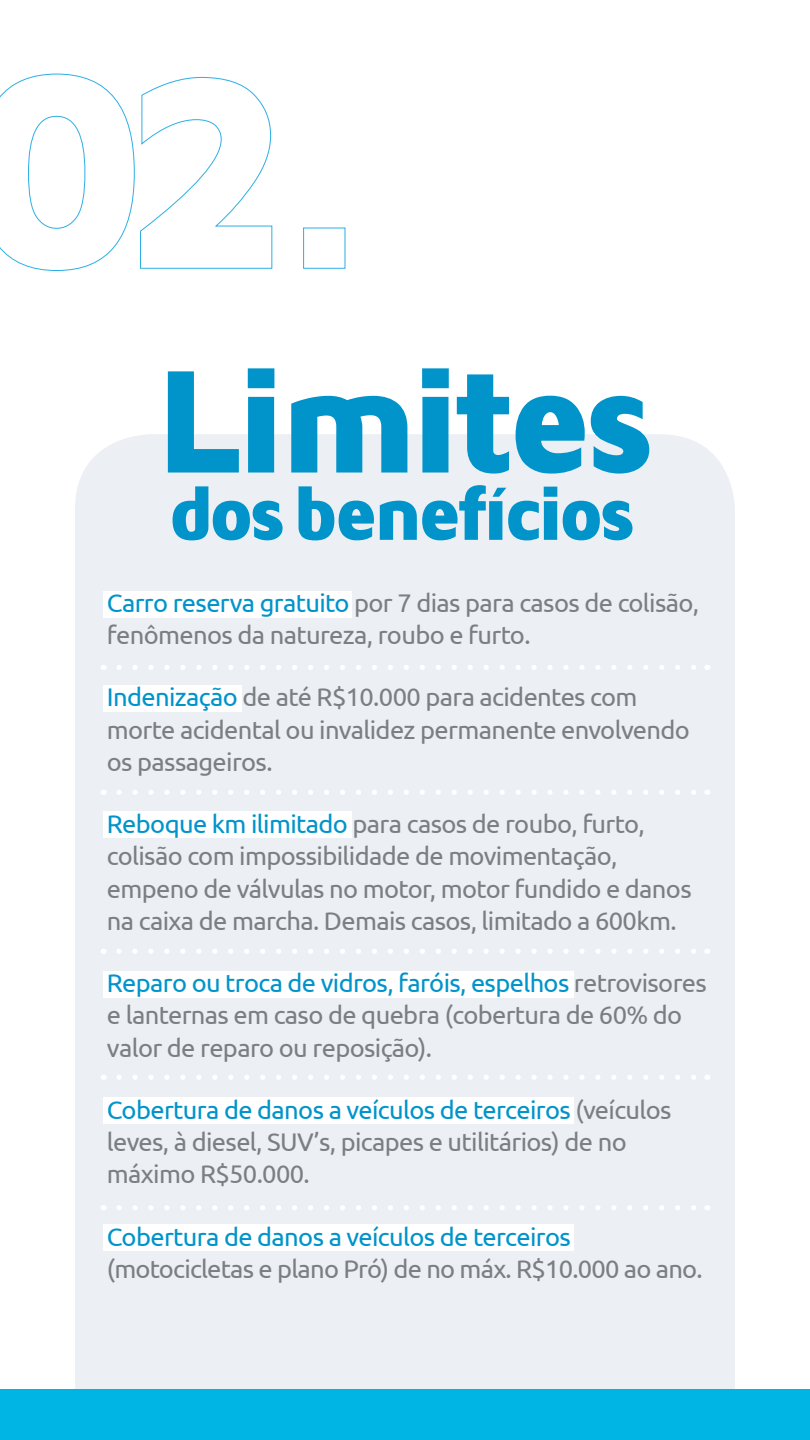
<style>
.page{position:relative;width:810px;height:1440px;background:#fff}
.page>*{position:absolute;margin:0;border:0;box-sizing:border-box;transform-origin:0 0}
.t1{font:900 151.57px "Maven Pro";letter-spacing:-.06em;color:#0094ca}
.t2{font:900 77.47px "Maven Pro";letter-spacing:-.06em;color:#0094ca}
.t3{font:25.5px/32.2px "Ubuntu";letter-spacing:-.025em;color:#7b7f84}
.t4{font:25.5px "Ubuntu";letter-spacing:-.025em;color:#0094ca}
.s1{color:#0094ca}
</style>
<div class="page">
<div style="left:75px;top:434px;width:660px;height:955px;background:#ecf0f4"></div>
<div style="left:103px;top:591px;width:248px;height:27px;background:#fff"></div>
<div style="left:103px;top:685px;width:139px;height:27px;background:#fff"></div>
<div style="left:103px;top:811px;width:248px;height:27px;background:#fff"></div>
<div style="left:103px;top:971px;width:470px;height:27px;background:#fff"></div>
<div style="left:103px;top:1097px;width:470px;height:27px;background:#fff"></div>
<div style="left:103px;top:1224px;width:470px;height:27px;background:#fff"></div>
<svg style="left:119px;top:665px;width:580px;height:5px"></svg>
<svg style="left:119px;top:790px;width:580px;height:5px"></svg>
<svg style="left:119px;top:949px;width:580px;height:5px"></svg>
<svg style="left:119px;top:1075px;width:580px;height:5px"></svg>
<svg style="left:119px;top:1205px;width:580px;height:5px"></svg>
<svg style="left:0;top:73px;width:273px;height:198px"></svg>
<div style="left:303px;top:228px;width:42px;height:41px;border:1px solid #2dafe6"></div>
<div style="left:0;top:1389px;width:810px;height:51px;background:#00b5e3"></div>
<h1 class="t1" style="left:155px;top:340px;width:502px">Limites</h1>
<h2 class="t2" style="left:168px;top:472px;width:469px">dos benefícios</h2>
<p class="t3" style="left:107px;top:586px;width:594px"><span class="s1">Carro reserva gratuito</span> por 7 dias para casos de colisão, fenômenos da natureza, roubo e furto.</p>
<p class="t3" style="left:107px;top:680px;width:585px"><span class="s1">Indenização</span> de até R$10.000 para acidentes com morte acidental ou invalidez permanente envolvendo os passageiros.</p>
<p class="t3" style="left:107px;top:807px;width:586px"><span class="s1">Reboque km ilimitado</span> para casos de roubo, furto, colisão com impossibilidade de movimentação, empeno de válvulas no motor, motor fundido e danos na caixa de marcha. Demais casos, limitado a 600km.</p>
<p class="t3" style="left:107px;top:966px;width:602px"><span class="s1">Reparo ou troca de vidros, faróis, espelhos</span> retrovisores e lanternas em caso de quebra (cobertura de 60% do valor de reparo ou reposição).</p>
<p class="t3" style="left:107px;top:1093px;width:566px"><span class="s1">Cobertura de danos a veículos de terceiros</span> (veículos leves, à diesel, SUV’s, picapes e utilitários) de no máximo R$50.000.</p>
<p class="t4" style="left:107px;top:1221px;width:466px">Cobertura de danos a veículos de terceiros</p>
<p class="t3" style="left:107px;top:1252px;width:597px">(motocicletas e plano Pró) de no máx. R$10.000 ao ano.</p>
</div>
